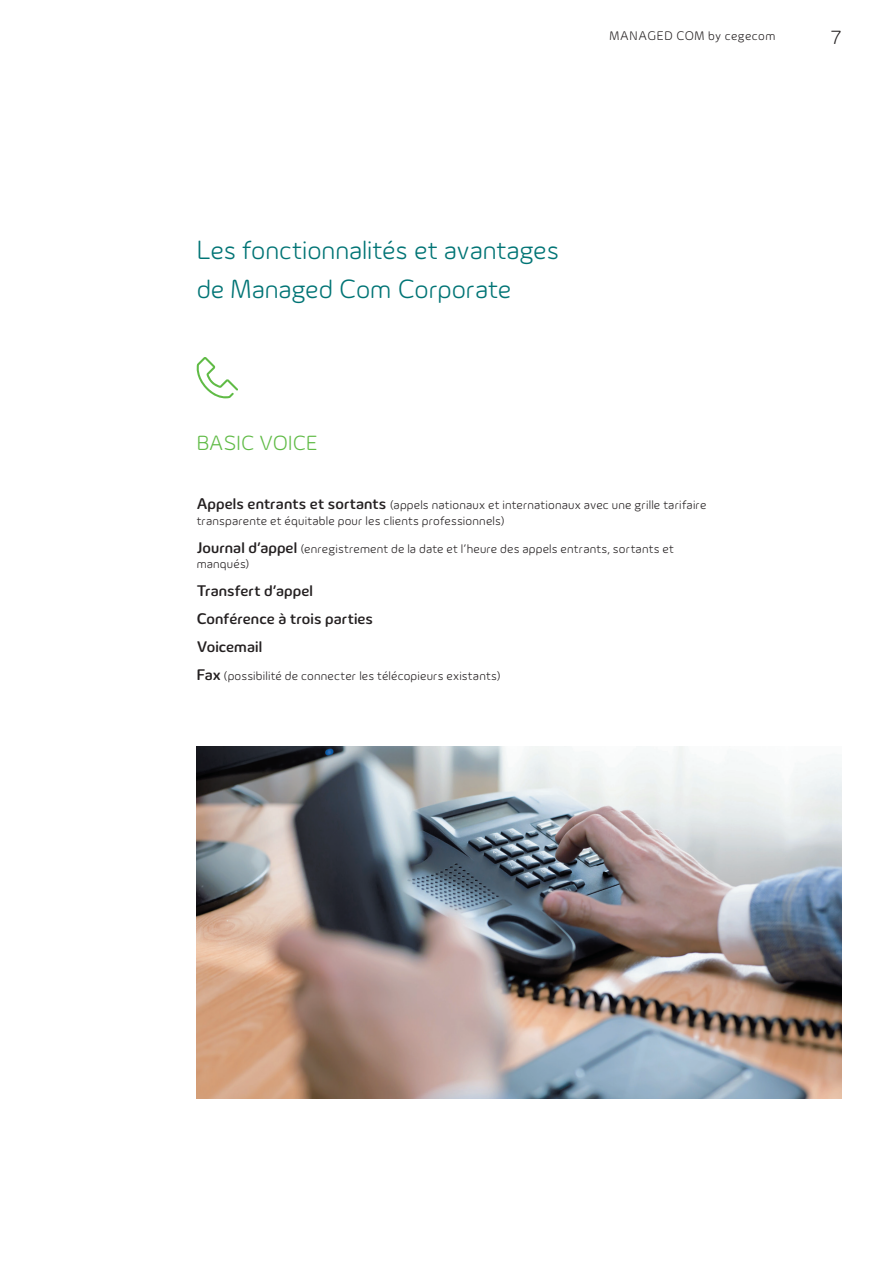
<style>
.page{position:relative;width:893px;height:1263px;background:#fff}
.page>*{position:absolute;margin:0;border:0;box-sizing:border-box;transform-origin:0 0}
.Large_text_Light_14p{font:300 27px "Innogy";letter-spacing:-.005em;color:#007475}
.Body_copy_Light_10_5{font:300 21px "Innogy";color:#60bb46}
.t1{font:300 19.5px "Innogy";color:#231f20}
.Body_copy_Light_10_5-2{font:500 15.75px "Innogy";letter-spacing:.005em;color:#231f20}
.Body_copy_Light_10_5-3{font:300 12.75px/15.8px "Innogy";letter-spacing:.015em;color:#231f20}
.Body_copy_Light_10_5-4{font:300 12.75px "Innogy";letter-spacing:.04em;color:#231f20}
.s1{font-weight:500;font-size:15.75px}
</style>
<div class="page">
<svg style="left:197px;top:357px;width:41px;height:41px"></svg>
<img style="left:197px;top:746px;width:645px;height:352px">
<p class="Body_copy_Light_10_5-4" style="left:609px;top:28px;width:168px">MANAGED COM by cegecom</p>
<h3 class="t1" style="left:830px;top:27px;width:13px">7</h3>
<p class="Large_text_Light_14p" style="left:197px;top:235px;width:364px">Les fonctionnalités et avantages</p>
<p class="Large_text_Light_14p" style="left:197px;top:274px;width:316px">de Managed Com Corporate</p>
<p class="Body_copy_Light_10_5" style="left:197px;top:431px;width:122px">BASIC VOICE</p>
<p class="Body_copy_Light_10_5-3" style="left:197px;top:497px;width:511px"><span class="s1">Appels entrants et sortants</span> (appels nationaux et internationaux avec une grille tarifaire transparente et équitable pour les clients professionnels)</p>
<p class="Body_copy_Light_10_5-3" style="left:197px;top:541px;width:479px"><span class="s1">Journal d’appel</span> (enregistrement de la date et l’heure des appels entrants, sortants et manqués)</p>
<p class="Body_copy_Light_10_5-2" style="left:197px;top:582px;width:118px">Transfert d’appel</p>
<p class="Body_copy_Light_10_5-2" style="left:197px;top:610px;width:178px">Conférence à trois parties</p>
<p class="Body_copy_Light_10_5-2" style="left:197px;top:638px;width:67px">Voicemail</p>
<p class="Body_copy_Light_10_5-3" style="left:197px;top:668px;width:305px"><span class="s1">Fax</span> (possibilité de connecter les télécopieurs existants)</p>
</div>
